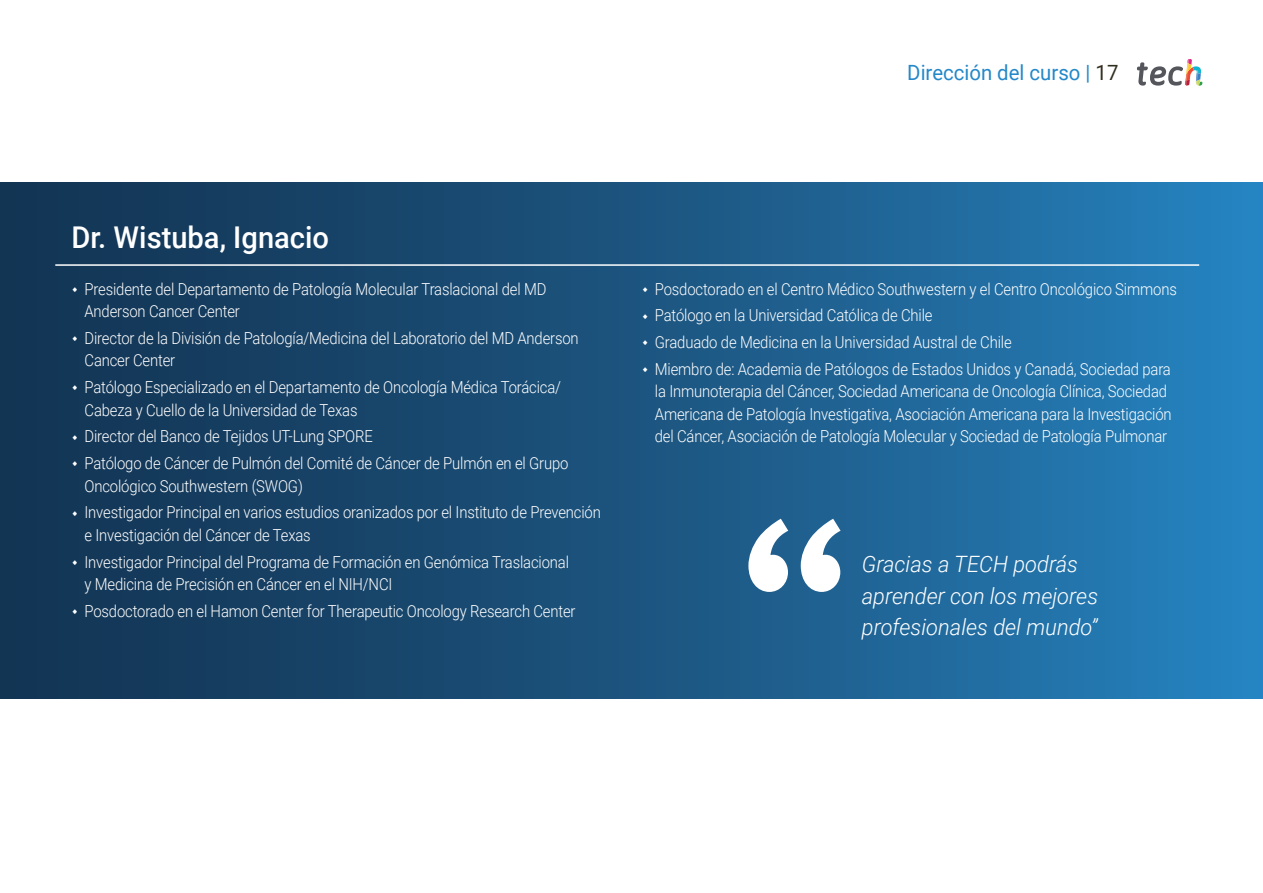
<style>
.page{position:relative;width:1263px;height:893px;background:#fff}
.page>*{position:absolute;margin:0;border:0;box-sizing:border-box;transform-origin:0 0}
.t1{font:500 30px "Roboto";color:#fff}
.t2{font:italic 300 22.5px/31.5px "Roboto";color:#fff}
.t3{font:22.5px/31.5px "Roboto";color:#fff;text-align:center}
.t4{font:21px "Roboto";color:#2488c9}
.t5{font:300 16.5px/26.7px "Roboto";letter-spacing:-.01em;color:#fff;scale:.9 1}
.s1{color:#312e20}
</style>
<div class="page">
<div style="left:0;top:182px;width:1263px;height:516px;background:linear-gradient(to right,#122e4b,#2680bb)"></div>
<svg style="left:748px;top:519px;width:92px;height:73px"></svg>
<hr style="left:55px;top:264px;width:1144px;height:2px;background:#fff">
<svg style="left:1137px;top:59px;width:65px;height:27px"></svg>
<svg style="left:73px;top:287px;width:4px;height:5px"></svg>
<svg style="left:73px;top:336px;width:4px;height:5px"></svg>
<svg style="left:73px;top:385px;width:4px;height:5px"></svg>
<svg style="left:73px;top:435px;width:4px;height:5px"></svg>
<svg style="left:73px;top:461px;width:4px;height:5px"></svg>
<svg style="left:73px;top:511px;width:4px;height:5px"></svg>
<svg style="left:73px;top:560px;width:4px;height:5px"></svg>
<svg style="left:73px;top:609px;width:4px;height:5px"></svg>
<svg style="left:643px;top:287px;width:4px;height:5px"></svg>
<svg style="left:643px;top:314px;width:4px;height:5px"></svg>
<svg style="left:643px;top:340px;width:4px;height:5px"></svg>
<svg style="left:643px;top:367px;width:4px;height:5px"></svg>
<p class="t4" style="left:907px;top:57px;width:213px">Dirección del curso | <span class="s1">17</span></p>
<h1 class="t1" style="left:71px;top:216px;width:259px">Dr. Wistuba, Ignacio</h1>
<p class="t5" style="left:85px;top:277px;width:515px;line-height:22.5px">Presidente del Departamento de Patología Molecular Traslacional del MD<br>Anderson Cancer Center</p>
<p class="t5" style="left:85px;top:326px;width:551px;line-height:22.5px">Director de la División de Patología/Medicina del Laboratorio del MD Anderson<br>Cancer Center</p>
<p class="t5" style="left:85px;top:375px;width:531px;line-height:22.5px">Patólogo Especializado en el Departamento de Oncología Médica Torácica/<br>Cabeza y Cuello de la Universidad de Texas</p>
<p class="t5" style="left:85px;top:423px;width:539px">Director del Banco de Tejidos UT-Lung SPORE<br>Patólogo de Cáncer de Pulmón del Comité de Cáncer de Pulmón en el Grupo</p>
<p class="t5" style="left:85px;top:472px;width:575px">Oncológico Southwestern (SWOG)<br>Investigador Principal en varios estudios oranizados por el Instituto de Prevención</p>
<p class="t5" style="left:85px;top:521px;width:540px">e Investigación del Cáncer de Texas<br>Investigador Principal del Programa de Formación en Genómica Traslacional</p>
<p class="t5" style="left:85px;top:570px;width:547px">y Medicina de Precisión en Cáncer en el NIH/NCI<br>Posdoctorado en el Hamon Center for Therapeutic Oncology Research Center</p>
<p class="t5" style="left:655px;top:275px;width:581px">Posdoctorado en el Centro Médico Southwestern y el Centro Oncológico Simmons Patólogo en la Universidad Católica de Chile<br>Graduado de Medicina en la Universidad Austral de Chile<br>Miembro de: Academia de Patólogos de Estados Unidos y Canadá, Sociedad para</p>
<p class="t5" style="left:655px;top:380px;width:576px;line-height:22.5px">la Inmunoterapia del Cáncer, Sociedad Americana de Oncología Clínica, Sociedad<br>Americana de Patología Investigativa, Asociación Americana para la Investigación del Cáncer, Asociación de Patología Molecular y Sociedad de Patología Pulmonar</p>
<h2 class="t2" style="left:862px;top:548px;width:238px">Gracias a TECH podrás aprender con los mejores profesionales del mundo”</h2>
<h2 class="t3" style="left:929px;top:548px;width:180px">a TECH podrás<br>r con los mejores onales del mundo”</h2>
</div>
